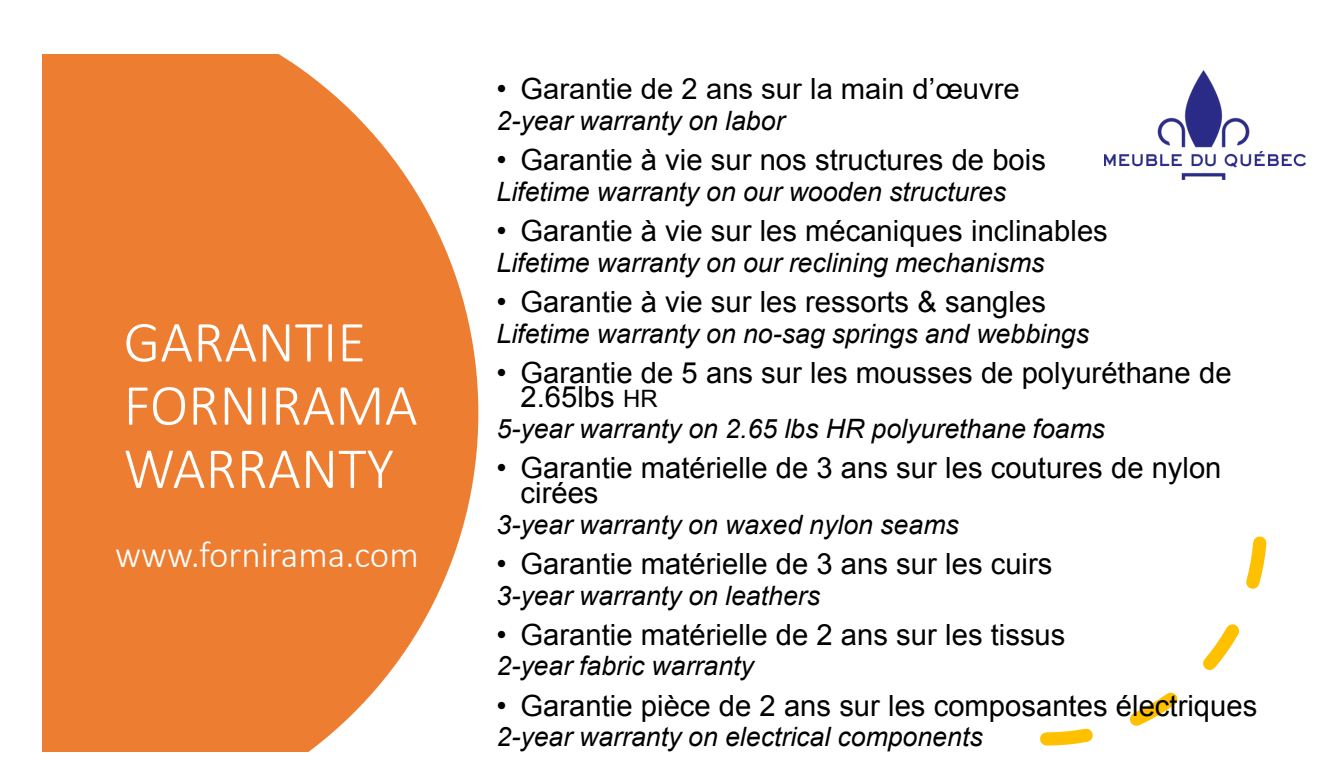
<style>
.page{position:relative;width:1332px;height:783px;background:#fff}
.page>*{position:absolute;margin:0;border:0;box-sizing:border-box;transform-origin:0 0}
.t1{font:300 58.6px/63.2px "Calibri";color:#fff}
.t2{font:300 37.2px "Calibri";color:#fff}
.t3{font:29.2px/24.6px "Arial";color:#000}
.t4{font:italic 26.6px "Arial";color:#000}
.s1{font-size:24px}
</style>
<div class="page">
<svg style="left:42px;top:54px;width:436px;height:698px;background:#ef8c49"></svg>
<svg style="left:1040px;top:536px;width:227px;height:210px"></svg>
<img style="left:1104px;top:70px;width:202px;height:110px">
<h1 class="t1" style="left:124px;top:310px;width:296px">GARANTIE<br>FORNIRAMA<br>WARRANTY</h1>
<p class="t2" style="left:115px;top:532px;width:305px">www.fornirama.com</p>
<p class="t3" style="left:497px;top:77px;width:525px">• Garantie de 2 ans sur la main d’œuvre</p>
<p class="t4" style="left:497px;top:104px;width:289px">2-year warranty on labor</p>
<p class="t3" style="left:497px;top:147px;width:551px">• Garantie à vie sur nos structures de bois</p>
<p class="t4" style="left:497px;top:174px;width:511px">Lifetime warranty on our wooden structures</p>
<p class="t3" style="left:497px;top:218px;width:613px">• Garantie à vie sur les mécaniques inclinables</p>
<p class="t4" style="left:497px;top:245px;width:550px">Lifetime warranty on our reclining mechanisms</p>
<p class="t3" style="left:497px;top:289px;width:551px">• Garantie à vie sur les ressorts &amp; sangles</p>
<p class="t4" style="left:497px;top:316px;width:594px">Lifetime warranty on no-sag springs and webbings</p>
<p class="t3" style="left:521px;top:360px;width:713px;text-indent:-24px">• Garantie de 5 ans sur les mousses de polyuréthane de<br>2.65lbs <span class="s1">HR</span></p>
<p class="t4" style="left:497px;top:412px;width:610px">5-year warranty on 2.65 lbs HR polyurethane foams</p>
<p class="t3" style="left:521px;top:456px;width:703px;text-indent:-24px">• Garantie matérielle de 3 ans sur les coutures de nylon cirées</p>
<p class="t4" style="left:497px;top:507px;width:464px">3-year warranty on waxed nylon seams</p>
<p class="t3" style="left:497px;top:551px;width:557px">• Garantie matérielle de 3 ans sur les cuirs</p>
<p class="t4" style="left:497px;top:578px;width:325px">3-year warranty on leathers</p>
<p class="t3" style="left:497px;top:622px;width:571px">• Garantie matérielle de 2 ans sur les tissus</p>
<p class="t4" style="left:497px;top:649px;width:259px">2-year fabric warranty</p>
<p class="t3" style="left:497px;top:693px;width:762px">• Garantie pièce de 2 ans sur les composantes électriques</p>
<p class="t4" style="left:497px;top:720px;width:488px">2-year warranty on electrical components</p>
</div>
